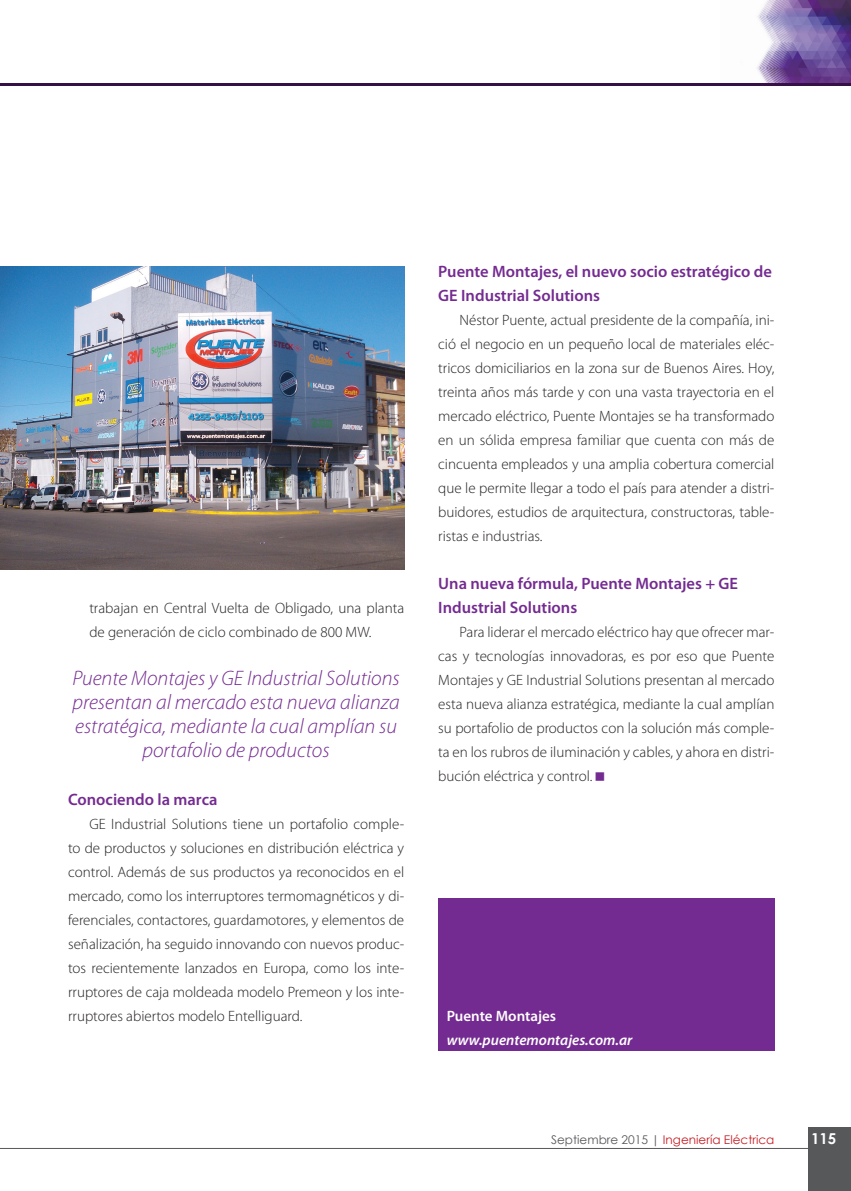
<style>
.page{position:relative;width:851px;height:1191px;background:#fff}
.page>*{position:absolute;margin:0;border:0;box-sizing:border-box;transform-origin:0 0}
.Empresa_Destacado{font:italic 300 21px/24px "Myriad Pro";color:#742b91;text-align:center}
.Empresa_Subtitulo{font:600 16.5px/24px "Myriad Pro";color:#742b91}
.Empresa_Texto{font:300 15px/24px "Myriad Pro";color:#231f20;text-align:justify}
.Empresa_Web{font:italic 600 15px "Myriad Pro";color:#fff}
.Empresa_Autor{font:600 15px "Myriad Pro";color:#fff}
.t1{font:700 15px "Century Gothic";color:#fff}
.t2{font:12px "Century Gothic";color:#c61c22}
.s1{color:#57585a}
</style>
<div class="page">
<hr style="left:0;top:1148px;width:850px;height:1px;background:#57585a">
<div style="left:808px;top:1127px;width:42px;height:64px;background:#57585a"></div>
<img style="left:757px;top:0;width:93px;height:83px">
<hr style="left:0;top:83px;width:850px;height:2px;background:#361146">
<div style="left:438px;top:898px;width:336px;height:152px;background:#742b91"></div>
<img style="left:0;top:267px;width:404px;height:303px">
<p class="Empresa_Texto" style="left:89px;top:596px;width:316px">trabajan en Central Vuelta de Obligado, una planta de generación de ciclo combinado de 800 MW.</p>
<p class="Empresa_Destacado" style="left:72px;top:667px;width:329px">Puente Montajes y GE Industrial Solutions presentan al mercado esta nueva alianza estratégica, mediante la cual amplían su portafolio de productos</p>
<p class="Empresa_Subtitulo" style="left:68px;top:787px;width:151px">Conociendo la marca</p>
<p class="Empresa_Texto" style="left:68px;top:812px;width:337px;text-indent:21px">GE Industrial Solutions tiene un portafolio comple&shy;to de productos y soluciones en distribución eléctrica y control. Además de sus productos ya reconocidos en el mercado, como los interruptores termomagnéticos y di&shy;ferenciales, contactores, guardamotores, y elementos de señalización, ha seguido innovando con nuevos produc&shy;tos recientemente lanzados en Europa, como los inte&shy;rruptores de caja moldeada modelo Premeon y los inte&shy;rruptores abiertos modelo Entelliguard.</p>
<p class="Empresa_Subtitulo" style="left:438px;top:259px;width:335px">Puente Montajes, el nuevo socio estratégico de<br>GE Industrial Solutions</p>
<p class="Empresa_Texto" style="left:438px;top:308px;width:337px;text-indent:21px">Néstor Puente, actual presidente de la compañía, ini&shy;ció el negocio en un pequeño local de materiales eléc&shy;tricos domiciliarios en la zona sur de Buenos Aires. Hoy, treinta años más tarde y con una vasta trayectoria en el mercado eléctrico, Puente Montajes se ha transformado en un sólida empresa familiar que cuenta con más de cincuenta empleados y una amplia cobertura comercial que le permite llegar a todo el país para atender a distri&shy;buidores, estudios de arquitectura, constructoras, table&shy;ristas e industrias.</p>
<p class="Empresa_Subtitulo" style="left:438px;top:571px;width:301px">Una nueva fórmula, Puente Montajes + GE<br>Industrial Solutions</p>
<p class="Empresa_Texto" style="left:438px;top:620px;width:337px;text-indent:21px">Para liderar el mercado eléctrico hay que ofrecer mar&shy;cas y tecnologías innovadoras, es por eso que Puente Montajes y GE Industrial Solutions presentan al mercado esta nueva alianza estratégica, mediante la cual amplían su portafolio de productos con la solución más comple&shy;ta en los rubros de iluminación y cables, y ahora en distri&shy;bución eléctrica y control.</p>
<p class="Empresa_Autor" style="left:446px;top:1006px;width:111px">Puente Montajes</p>
<p class="Empresa_Web" style="left:446px;top:1030px;width:187px">www.puentemontajes.com.ar</p>
<p class="t2" style="left:551px;top:1131px;width:225px"><span class="s1">Septiembre 2015 |</span> Ingeniería Eléctrica</p>
<p class="t1" style="left:811px;top:1127px;width:27px">115</p>
</div>
